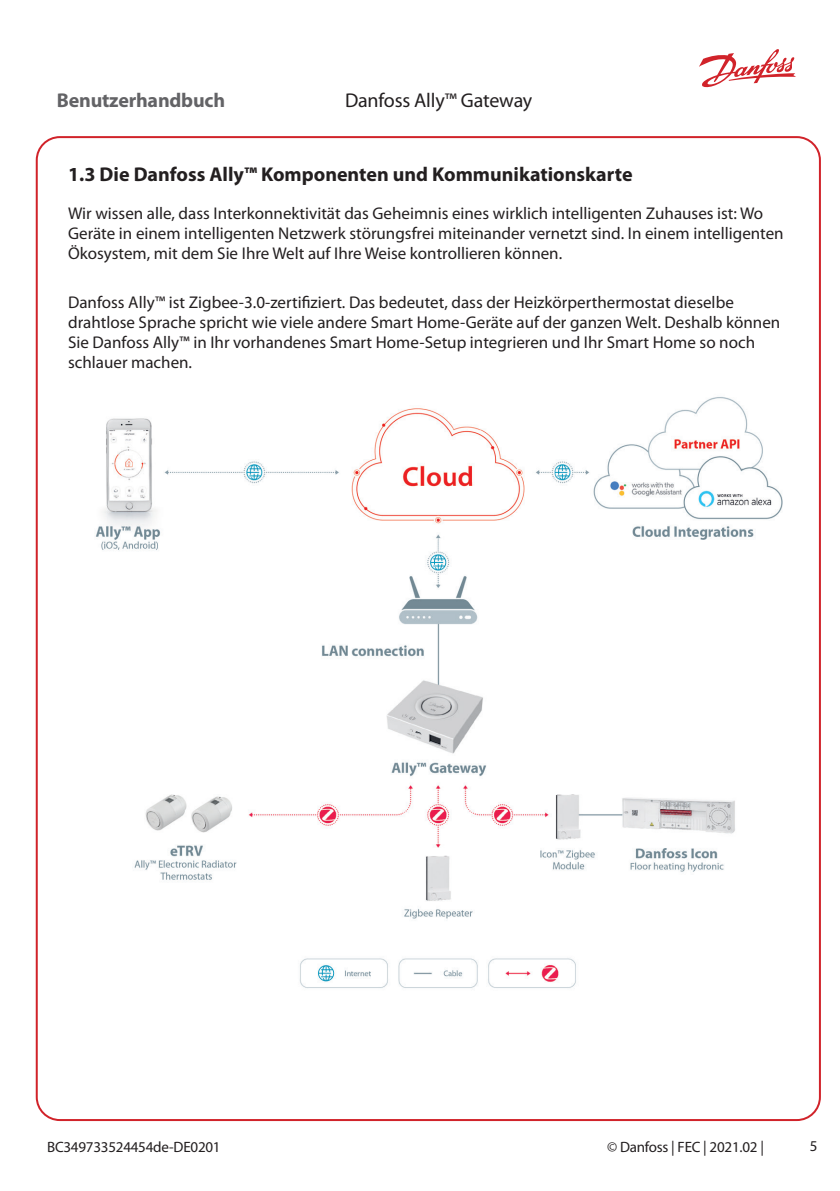
<style>
.page{position:relative;width:840px;height:1191px;background:#fff}
.page>*{position:absolute;margin:0;border:0;box-sizing:border-box;transform-origin:0 0}
.Drawing_text{font:700 20px "Myriad Pro";color:#231f20}
.t1{font:20px "Myriad Pro";letter-spacing:-.01em;color:#231f20}
.t2{font:700 20px "Myriad Pro";letter-spacing:-.01em;color:#636366}
.Drawing_text-2{font:17px/20px "Myriad Pro";color:#231f20}
.t3{font:15px "Myriad Pro";letter-spacing:-.015em;color:#231f20}
</style>
<div class="page">
<svg style="left:699px;top:49px;width:96px;height:39px"></svg>
<img style="left:95px;top:396px;width:688px;height:592px">
<p class="t2" style="left:57px;top:89px;width:170px">Benutzerhandbuch</p>
<p class="t1" style="left:345px;top:89px;width:189px">Danfoss Ally™ Gateway</p>
<p class="Drawing_text" style="left:68px;top:163px;width:565px">1.3 Die Danfoss Ally™ Komponenten und Kommunikationskarte</p>
<p class="Drawing_text-2" style="left:68px;top:204px;width:716px">Wir wissen alle, dass Interkonnektivität das Geheimnis eines wirklich intelligenten Zuhauses ist: Wo<br>Geräte in einem intelligenten Netzwerk störungsfrei miteinander vernetzt sind. In einem intelligenten<br>Ökosystem, mit dem Sie Ihre Welt auf Ihre Weise kontrollieren können.</p>
<p class="Drawing_text-2" style="left:68px;top:292px;width:713px">Danfoss Ally™ ist Zigbee-3.0-zertifiziert. Das bedeutet, dass der Heizkörperthermostat dieselbe drahtlose Sprache spricht wie viele andere Smart Home-Geräte auf der ganzen Welt. Deshalb können Sie Danfoss Ally™ in Ihr vorhandenes Smart Home-Setup integrieren und Ihr Smart Home so noch schlauer machen.</p>
<p class="t3" style="left:47px;top:1138px;width:175px">BC349733524454de-DE0201</p>
<p class="t3" style="left:606px;top:1138px;width:158px">© Danfoss | FEC | 2021.02 |</p>
<p class="t3" style="left:809px;top:1137px;width:9px">5</p>
</div>
